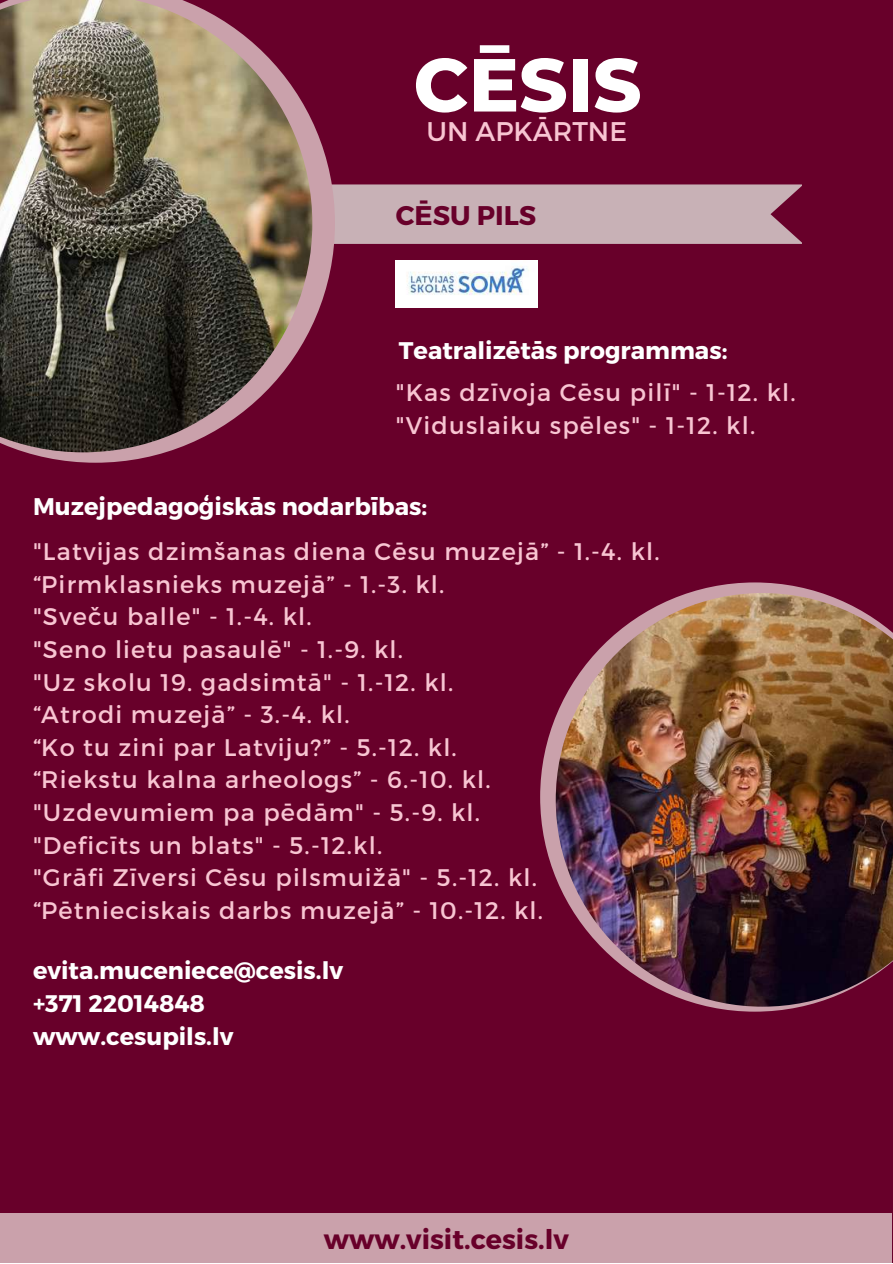
<style>
.page{position:relative;width:893px;height:1264px;background:#fff}
.page>*{position:absolute;margin:0;border:0;box-sizing:border-box;transform-origin:0 0}
.t1{font:800 75px "Montserrat";color:#fff}
.t2{font:700 27px "Montserrat";color:#68002a}
.t3{font:27px "Montserrat";color:#f8c5d2}
.t4{font:24px/32.5px "Montserrat";letter-spacing:.05em;color:#f8c5d2}
.t5{font:700 24px/32.5px "Montserrat";color:#fff}
</style>
<div class="page">
<div style="left:0;top:0;width:892px;height:1262px;background:#68002a"></div>
<div style="left:335px;top:185px;width:466px;height:59px;background:#c8b1b6"></div>
<svg style="left:25px;top:121px;width:310px;height:341px"></svg>
<svg style="left:540px;top:582px;width:281px;height:429px"></svg>
<img style="left:0;top:0;width:312px;height:452px">
<img style="left:555px;top:593px;width:337px;height:413px">
<div style="left:0;top:1213px;width:891px;height:49px;background:#caa1ab"></div>
<img style="left:396px;top:260px;width:141px;height:47px">
<h1 class="t1" style="left:413px;top:39px;width:230px">CĒSIS</h1>
<p class="t3" style="left:426px;top:113px;width:202px">UN APKĀRTNE</p>
<p class="t2" style="left:396px;top:198px;width:142px">CĒSU PILS</p>
<p class="t5" style="left:399px;top:332px;width:330px">Teatralizētās programmas:</p>
<p class="t4" style="left:396px;top:375px;width:401px">"Kas dzīvoja Cēsu pilī" - 1-12. kl. "Viduslaiku spēles" - 1-12. kl.</p>
<p class="t5" style="left:33px;top:489px;width:395px">Muzejpedagoģiskās nodarbības:</p>
<p class="t4" style="left:33px;top:534px;width:628px">"Latvijas dzimšanas diena Cēsu muzejā” - 1.-4. kl. “Pirmklasnieks muzejā” - 1.-3. kl.<br>"Sveču balle" - 1.-4. kl.<br>"Seno lietu pasaulē" - 1.-9. kl.<br>"Uz skolu 19. gadsimtā" - 1.-12. kl.<br>“Atrodi muzejā” - 3.-4. kl.<br>“Ko tu zini par Latviju?” - 5.-12. kl.<br>“Riekstu kalna arheologs” - 6.-10. kl. "Uzdevumiem pa pēdām" - 5.-9. kl.<br>"Deficīts un blats" - 5.-12.kl.<br>"Grāfi Zīversi Cēsu pilsmuižā" - 5.-12. kl. “Pētnieciskais darbs muzejā” - 10.-12. kl.</p>
<p class="t5" style="left:33px;top:953px;width:311px">evita.muceniece@cesis.lv +371 22014848 www.cesupils.lv</p>
<p class="t2" style="left:324px;top:1221px;width:246px">www.visit.cesis.lv</p>
</div>
